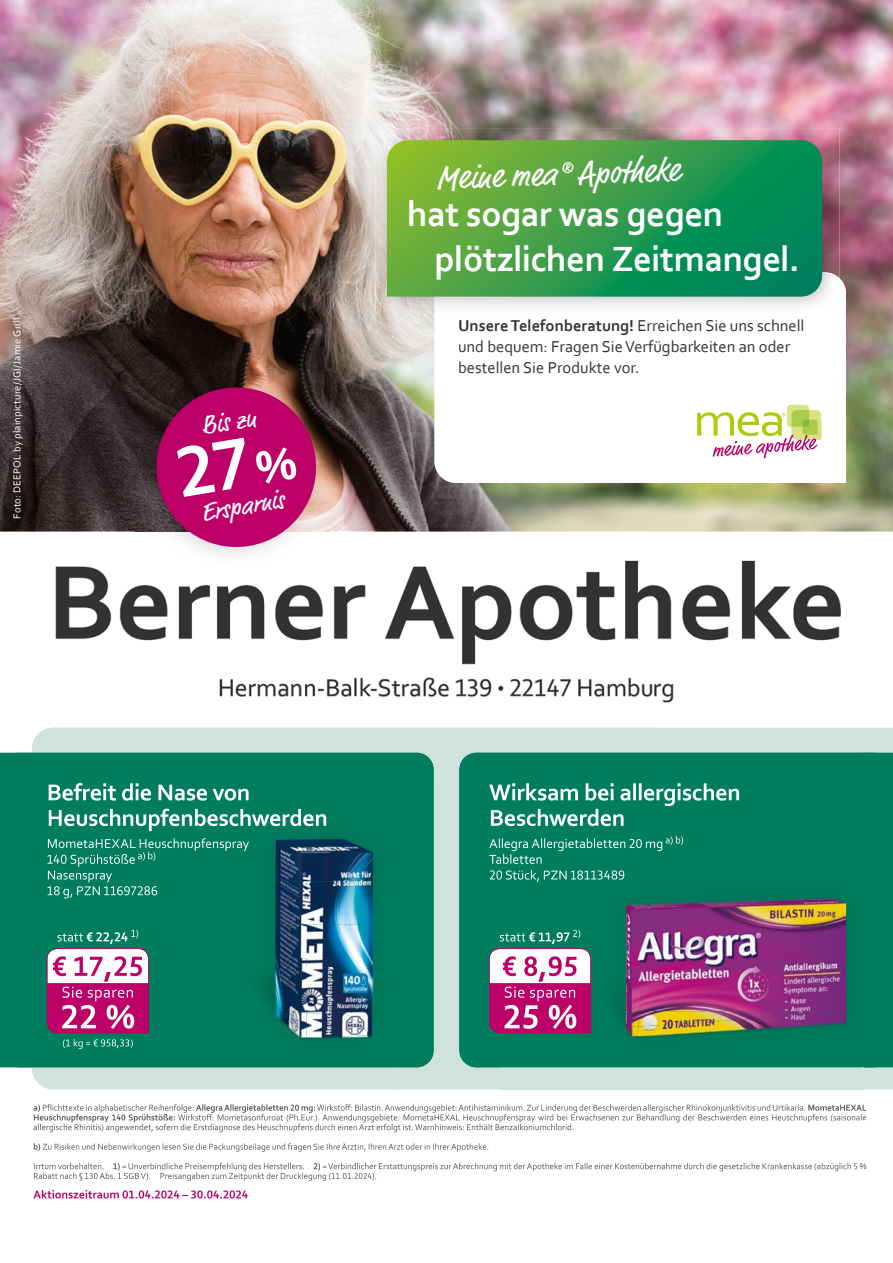
<style>
.page{position:relative;width:893px;height:1263px;background:#fff}
.page>*{position:absolute;margin:0;border:0;box-sizing:border-box;transform-origin:0 0}
.t1{font:700 36.75px/45.2px "Corbel";letter-spacing:-.015em;color:#fff}
.t2{font:33px "Market Pro";color:#fff}
.t3{font:25.65px "Market Pro";color:#fff}
.t4{font:16.5px/21px "Corbel";color:#333332}
.t5{font:10.5px "Corbel";letter-spacing:.02em;color:#fff}
.s1{font-weight:700}
</style>
<div class="page">
<img style="left:0;top:0;width:893px;height:531px">
<div style="left:0;top:753px;width:17px;height:314px;background:#007c5e"></div>
<div style="left:876px;top:753px;width:17px;height:314px;background:#007c5e"></div>
<img style="left:135px;top:372px;width:197px;height:183px">
<div style="left:17px;top:753px;width:13px;height:314px;background:#007c5e"></div>
<div style="left:863px;top:753px;width:13px;height:314px;background:#007c5e"></div>
<svg style="left:435px;top:272px;width:411px;height:211px"></svg>
<svg style="left:697px;top:405px;width:124px;height:53px"></svg>
<img style="left:376px;top:129px;width:257px;height:185px">
<img style="left:633px;top:129px;width:206px;height:143px">
<img style="left:435px;top:272px;width:404px;height:42px">
<svg style="left:387px;top:140px;width:435px;height:157px;background:#389d4a"></svg>
<img style="left:30px;top:560px;width:625px;height:193px">
<img style="left:655px;top:560px;width:208px;height:168px">
<img style="left:30px;top:1067px;width:625px;height:132px">
<img style="left:655px;top:1089px;width:208px;height:83px">
<div style="left:32px;top:728px;width:831px;height:51px;background:#cfe2dc"></div>
<div style="left:396px;top:779px;width:103px;height:310px;background:#cfe2dc"></div>
<div style="left:32px;top:1067px;width:364px;height:22px;background:#cfe2dc"></div>
<div style="left:499px;top:1067px;width:364px;height:22px;background:#cfe2dc"></div>
<div style="left:32px;top:753px;width:402px;height:314px;background:#007c5e"></div>
<div style="left:252px;top:816px;width:144px;height:244px;background:#007b5d"></div>
<img style="left:307px;top:1037px;width:66px;height:3px">
<img style="left:252px;top:958px;width:55px;height:91px">
<img style="left:273px;top:1015px;width:34px;height:25px">
<img style="left:252px;top:964px;width:23px;height:49px">
<img style="left:275px;top:838px;width:98px;height:129px">
<img style="left:307px;top:967px;width:66px;height:43px">
<img style="left:307px;top:1010px;width:66px;height:27px">
<img style="left:307px;top:1012px;width:64px;height:25px">
<img style="left:275px;top:958px;width:32px;height:56px">
<img style="left:301px;top:1014px;width:6px;height:23px">
<img style="left:275px;top:964px;width:26px;height:73px">
<div style="left:47px;top:984px;width:102px;height:49px;background:#bc0067"></div>
<img style="left:47px;top:948px;width:102px;height:36px">
<img style="left:49px;top:783px;width:201px;height:17px">
<img style="left:49px;top:808px;width:277px;height:23px">
<img style="left:252px;top:816px;width:74px;height:15px">
<img style="left:48px;top:838px;width:201px;height:13px">
<img style="left:47px;top:854px;width:88px;height:13px">
<img style="left:135px;top:852px;width:20px;height:9px">
<img style="left:48px;top:871px;width:64px;height:11px">
<img style="left:47px;top:886px;width:110px;height:12px">
<img style="left:459px;top:753px;width:404px;height:314px">
<div style="left:489px;top:984px;width:102px;height:49px;background:#bc0067"></div>
<img style="left:489px;top:948px;width:102px;height:36px">
<img style="left:489px;top:783px;width:252px;height:23px">
<img style="left:491px;top:809px;width:133px;height:17px">
<img style="left:489px;top:838px;width:173px;height:13px">
<img style="left:663px;top:836px;width:20px;height:9px">
<img style="left:489px;top:854px;width:53px;height:10px">
<img style="left:490px;top:870px;width:134px;height:12px">
<img style="left:602px;top:875px;width:22px;height:7px">
<img style="left:57px;top:933px;width:26px;height:8px">
<img style="left:83px;top:932px;width:45px;height:12px">
<svg style="left:131px;top:930px;width:7px;height:8px"></svg>
<img style="left:53px;top:956px;width:89px;height:26px">
<img style="left:62px;top:986px;width:71px;height:15px">
<img style="left:62px;top:1005px;width:72px;height:24px">
<img style="left:63px;top:1039px;width:70px;height:10px">
<img style="left:500px;top:933px;width:26px;height:8px">
<img style="left:526px;top:932px;width:44px;height:12px">
<svg style="left:573px;top:930px;width:7px;height:8px"></svg>
<img style="left:503px;top:956px;width:73px;height:26px">
<img style="left:505px;top:986px;width:70px;height:15px">
<img style="left:504px;top:1005px;width:72px;height:24px">
<svg style="left:34px;top:1104px;width:6px;height:8px"></svg>
<img style="left:43px;top:1104px;width:151px;height:9px">
<img style="left:196px;top:1104px;width:120px;height:9px">
<img style="left:316px;top:1104px;width:490px;height:9px">
<img style="left:808px;top:1105px;width:55px;height:6px">
<img style="left:34px;top:1114px;width:142px;height:8px">
<img style="left:176px;top:1114px;width:687px;height:8px">
<img style="left:34px;top:1124px;width:540px;height:8px">
<svg style="left:34px;top:1143px;width:7px;height:8px"></svg>
<img style="left:43px;top:1142px;width:445px;height:10px">
<img style="left:34px;top:1163px;width:77px;height:6px">
<svg style="left:113px;top:1163px;width:7px;height:7px"></svg>
<img style="left:120px;top:1163px;width:192px;height:8px">
<svg style="left:314px;top:1163px;width:6px;height:7px"></svg>
<img style="left:321px;top:1163px;width:542px;height:8px">
<img style="left:34px;top:1172px;width:342px;height:9px">
<img style="left:33px;top:1190px;width:215px;height:8px">
<div style="left:459px;top:319px;width:174px;height:16px;background:#fff"></div>
<div style="left:634px;top:319px;width:170px;height:12px;background:#fff"></div>
<div style="left:459px;top:340px;width:331px;height:16px;background:#fff"></div>
<div style="left:459px;top:361px;width:179px;height:12px;background:#fff"></div>
<svg style="left:150px;top:381px;width:172px;height:172px;background:#ab276b"></svg>
<p class="t5" style="left:11px;top:519px;width:202px;rotate:-90deg">Foto: DEEPOL by plainpicture/JGI/Jamie Grill</p>
<h3 class="t3" style="left:199px;top:409px;width:56px;rotate:-9deg">Bis zu</h3>
<h3 class="t3" style="left:199px;top:495px;width:85px;rotate:-9deg">Ersparnis</h3>
<h2 class="t2" style="left:435px;top:156px;width:245px;rotate:-2deg">Meine mea <sup>®</sup> Apotheke</h2>
<h1 class="t1" style="left:435px;top:190px;width:367px;text-indent:-27px">hat sogar was gegen plötzlichen Zeitmangel.</h1>
<p class="t4" style="left:458px;top:315px;width:348px"><span class="s1">Unsere Telefonberatung!</span> Erreichen Sie uns schnell und bequem: Fragen Sie Verfügbarkeiten an oder bestellen Sie Produkte vor.</p>
</div>
